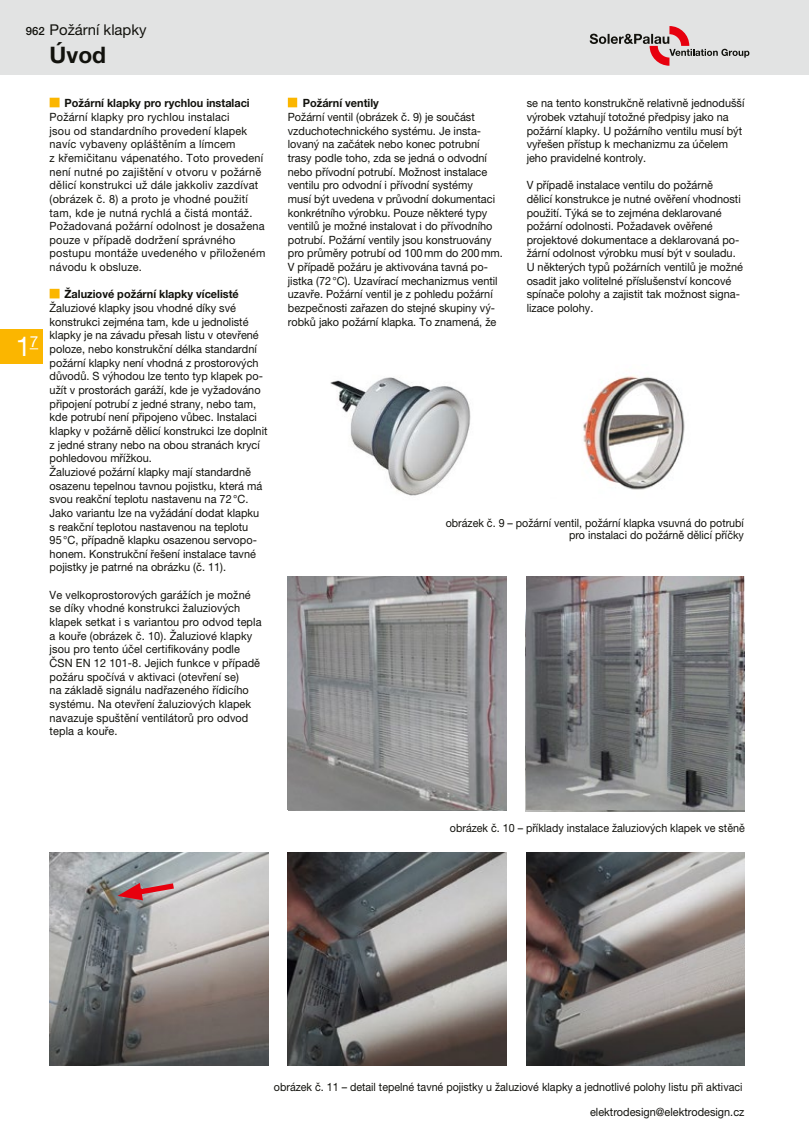
<style>
.page{position:relative;width:809px;height:1141px;background:#fff}
.page>*{position:absolute;margin:0;border:0;box-sizing:border-box;transform-origin:0 0}
.t1{font:27.12px "Helvetica Neue LT Pro";color:#fff}
.t2{font:700 22.75px "Helvetica Neue LT Pro";color:#12120d}
.t3{font:14.88px "Helvetica Neue LT Pro";color:#12120d}
.t4{font:11.38px/13.7px "Helvetica Neue LT Pro";color:#12120d;scale:.96 1}
.t5{font:11.38px/13.7px "Helvetica Neue LT Pro";letter-spacing:.02em;color:#12120d;scale:.96 1}
.t6{font:11.38px/13px "Helvetica Neue LT Pro";color:#12120d;text-align:right;scale:.94 1}
.t7{font:700 11.38px "Helvetica Neue LT Pro";color:#12120d;scale:.96 1}
.t8{font:500 11.38px "Helvetica Neue LT Pro";color:#12120d}
</style>
<div class="page">
<div style="left:0;top:0;width:809px;height:74px;background:#e2e3e3"></div>
<svg style="left:589px;top:26px;width:160px;height:40px"></svg>
<div style="left:0;top:329px;width:42px;height:35px;background:#fbb600"></div>
<div style="left:50px;top:98px;width:10px;height:9px;background:#fbb600"></div>
<div style="left:50px;top:289px;width:10px;height:9px;background:#fbb600"></div>
<img style="left:288px;top:577px;width:219px;height:233px">
<img style="left:527px;top:577px;width:217px;height:233px">
<img style="left:50px;top:852px;width:218px;height:213px">
<svg style="left:117px;top:880px;width:62px;height:20px"></svg>
<img style="left:288px;top:852px;width:218px;height:213px">
<img style="left:526px;top:852px;width:218px;height:213px">
<img style="left:583px;top:375px;width:102px;height:115px">
<div style="left:288px;top:98px;width:9px;height:9px;background:#fbb600"></div>
<img style="left:330px;top:377px;width:141px;height:119px">
<h3 class="t3" style="left:50px;top:21px;width:98px">Požární klapky</h3>
<h2 class="t2" style="left:50px;top:41px;width:58px">Úvod</h2>
<p class="t8" style="left:26px;top:25px;width:20px">962</p>
<h1 class="t1" style="left:16px;top:330px;width:24px">1<sup>7</sup></h1>
<p class="t7" style="left:64px;top:96px;width:194px">Požární klapky pro rychlou instalaci</p>
<p class="t5" style="left:50px;top:110px;width:226px">Požární klapky pro rychlou instalaci<br>jsou od standardního provedení klapek navíc vybaveny opláštěním a límcem<br>z křemičitanu vápenatého. Toto provedení není nutné po zajištění v otvoru v požárně dělicí konstrukci už dále jakkoliv zazdívat (obrázek č. 8) a proto je vhodné použití tam, kde je nutná rychlá a čistá montáž.<br>Požadovaná požární odolnost je dosažena pouze v případě dodržení správného postupu montáže uvedeného v přiloženém návodu k obsluze.</p>
<p class="t7" style="left:64px;top:287px;width:183px">Žaluziové požární klapky vícelisté</p>
<p class="t4" style="left:50px;top:301px;width:228px">Žaluziové klapky jsou vhodné díky své konstrukci zejména tam, kde u jednolisté klapky je na závadu přesah listu v otevřené poloze, nebo konstrukční délka standardní požární klapky není vhodná z prostorových důvodů. S výhodou lze tento typ klapek po&shy;užít v prostorách garáží, kde je vyžadováno připojení potrubí z jedné strany, nebo tam, kde potrubí není připojeno vůbec. Instalaci klapky v požárně dělicí konstrukci lze doplnit z jedné strany nebo na obou stranách krycí pohledovou mřížkou.<br>Žaluziové požární klapky mají standardně osazenu tepelnou tavnou pojistku, která má svou reakční teplotu nastavenu na 72°C.<br>Jako variantu lze na vyžádání dodat klapku s reakční teplotou nastavenou na teplotu 95°C, případně klapku osazenou servopo&shy;honem. Konstrukční řešení instalace tavné pojistky je patrné na obrázku (č. 11).</p>
<p class="t4" style="left:50px;top:588px;width:222px">Ve velkoprostorových garážích je možné se díky vhodné konstrukci žaluziových klapek setkat i s variantou pro odvod tepla a kouře (obrázek č. 10). Žaluziové klapky jsou pro tento účel certifikovány podle ČSN EN 12 101-8. Jejich funkce v případě požáru spočívá v aktivaci (otevření se)<br>na základě signálu nadřazeného řídicího systému. Na otevření žaluziových klapek navazuje spuštění ventilátorů pro odvod tepla a kouře.</p>
<p class="t7" style="left:303px;top:96px;width:81px">Požární ventily</p>
<p class="t4" style="left:288px;top:110px;width:225px">Požární ventil (obrázek č. 9) je součást vzduchotechnického systému. Je insta&shy;lovaný na začátek nebo konec potrubní trasy podle toho, zda se jedná o odvodní nebo přívodní potrubí. Možnost instalace ventilu pro odvodní i přívodní systémy<br>musí být uvedena v průvodní dokumentaci konkrétního výrobku. Pouze některé typy ventilů je možné instalovat i do přívodního potrubí. Požární ventily jsou konstruovány pro průměry potrubí od 100mm do 200mm.<br>V případě požáru je aktivována tavná po&shy;jistka (72°C). Uzavírací mechanizmus ventil uzavře. Požární ventil je z pohledu požární bezpečnosti zařazen do stejné skupiny vý&shy;robků jako požární klapka. To znamená, že</p>
<p class="t4" style="left:526px;top:96px;width:228px">se na tento konstrukčně relativně jednodušší výrobek vztahují totožné předpisy jako na požární klapky. U požárního ventilu musí být vyřešen přístup k mechanizmu za účelem jeho pravidelné kontroly.</p>
<p class="t4" style="left:526px;top:178px;width:227px">V případě instalace ventilu do požárně<br>dělicí konstrukce je nutné ověření vhodnosti použití. Týká se to zejména deklarované požární odolnosti. Požadavek ověřené projektové dokumentace a deklarovaná po&shy;žární odolnost výrobku musí být v souladu.<br>U některých typů požárních ventilů je možné osadit jako volitelné příslušenství koncové spínače polohy a zajistit tak možnost signa&shy;lizace polohy.</p>
<p class="t6" style="left:446px;top:516px;width:319px">obrázek č. 9 – požární ventil, požární klapka vsuvná do potrubí pro instalaci do požárně dělicí příčky</p>
<p class="t6" style="left:450px;top:822px;width:315px">obrázek č. 10 – příklady instalace žaluziových klapek ve stěně</p>
<p class="t6" style="left:274px;top:1080px;width:500px">obrázek č. 11 – detail tepelné tavné pojistky u žaluziové klapky a jednotlivé polohy listu při aktivaci</p>
<p class="t4" style="left:590px;top:1105px;width:162px">elektrodesign@elektrodesign.cz</p>
</div>
